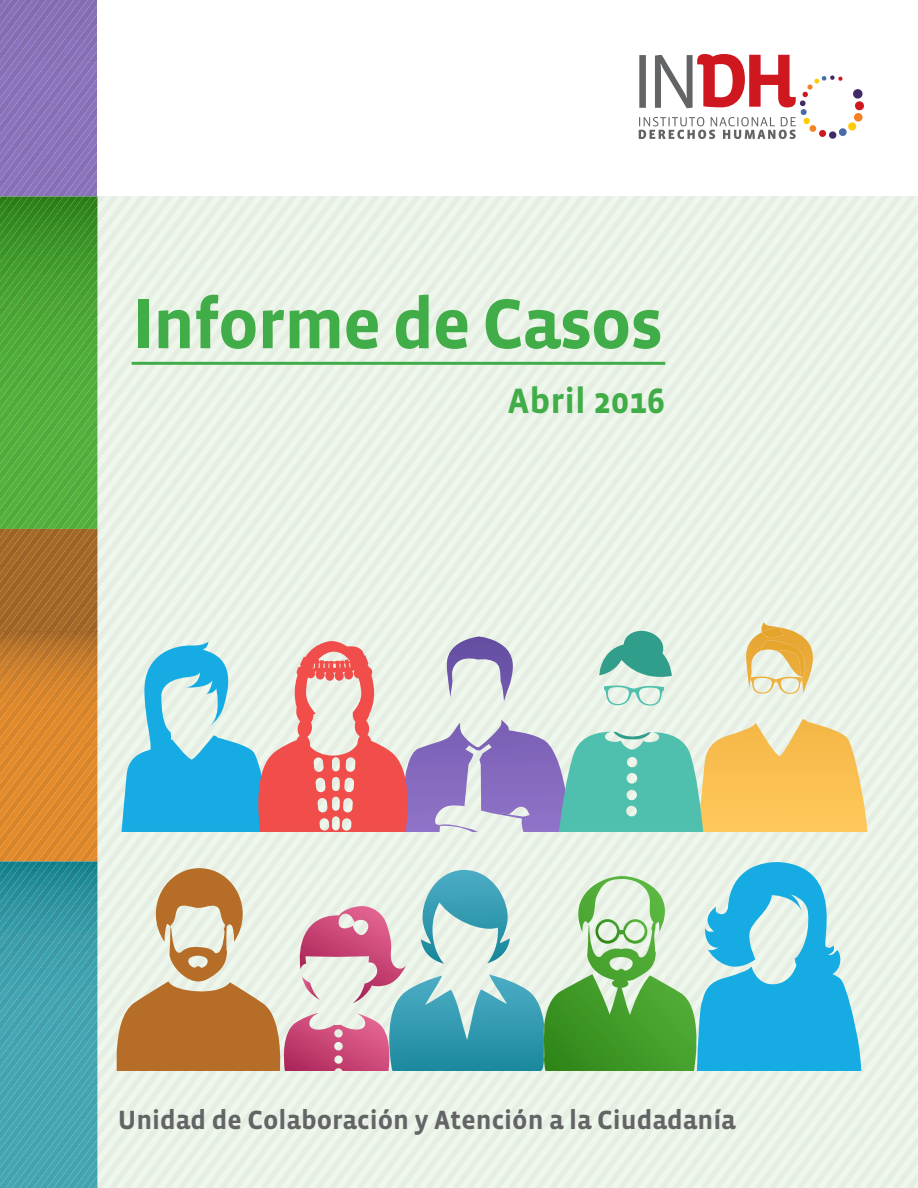
<style>
.page{position:relative;width:918px;height:1188px;background:#fff}
.page>*{position:absolute;margin:0;border:0;box-sizing:border-box;transform-origin:0 0}
.t1{font:700 72px "Vista Sans";letter-spacing:-.025em;color:#41ad49}
.t2{font:700 36px "Vista Sans";color:#41ad49}
.t3{font:700 27px "Vista Sans";color:#636466}
</style>
<div class="page">
<div style="left:448px;top:196px;width:470px;height:992px;background:#edf3ea"></div>
<div style="left:461px;top:212px;width:457px;height:976px;background:#edf3ea"></div>
<div style="left:475px;top:230px;width:443px;height:958px;background:#ecf3ea"></div>
<div style="left:489px;top:248px;width:429px;height:940px;background:#ecf2ea"></div>
<div style="left:503px;top:267px;width:415px;height:921px;background:#ecf3ea"></div>
<div style="left:516px;top:285px;width:402px;height:903px;background:#edf3ea"></div>
<div style="left:530px;top:303px;width:388px;height:885px;background:#edf3ea"></div>
<div style="left:544px;top:321px;width:374px;height:867px;background:#edf3ea"></div>
<div style="left:558px;top:340px;width:360px;height:848px;background:#edf3ea"></div>
<div style="left:571px;top:358px;width:347px;height:273px;background:#ecf2ea"></div>
<div style="left:585px;top:376px;width:333px;height:255px;background:#ecf2ea"></div>
<div style="left:599px;top:395px;width:319px;height:236px;background:#ecf3ea"></div>
<div style="left:613px;top:413px;width:305px;height:218px;background:#edf3ea"></div>
<div style="left:626px;top:431px;width:292px;height:200px;background:#edf3ea"></div>
<div style="left:640px;top:449px;width:278px;height:182px;background:#edf3ea"></div>
<div style="left:654px;top:468px;width:264px;height:163px;background:#edf3ea"></div>
<div style="left:668px;top:486px;width:250px;height:145px;background:#ecf3ea"></div>
<div style="left:681px;top:504px;width:237px;height:127px;background:#ecf2ea"></div>
<div style="left:695px;top:523px;width:223px;height:108px;background:#ecf3ea"></div>
<div style="left:709px;top:541px;width:209px;height:90px;background:#edf3ea"></div>
<div style="left:723px;top:559px;width:195px;height:72px;background:#edf3ea"></div>
<div style="left:736px;top:577px;width:182px;height:54px;background:#edf3ea"></div>
<div style="left:750px;top:596px;width:168px;height:31px;background:#edf3ea"></div>
<div style="left:764px;top:614px;width:154px;height:17px;background:#edf3ea"></div>
<img style="left:0;top:0;width:97px;height:14px">
<img style="left:0;top:14px;width:97px;height:18px">
<img style="left:0;top:32px;width:97px;height:19px">
<img style="left:0;top:51px;width:97px;height:18px">
<img style="left:0;top:69px;width:97px;height:146px">
<img style="left:15px;top:87px;width:82px;height:109px">
<img style="left:29px;top:105px;width:68px;height:91px">
<img style="left:43px;top:124px;width:54px;height:72px">
<img style="left:56px;top:142px;width:41px;height:54px">
<img style="left:70px;top:160px;width:27px;height:36px">
<img style="left:84px;top:179px;width:13px;height:17px">
<img style="left:0;top:197px;width:91px;height:18px">
<img style="left:0;top:215px;width:97px;height:18px">
<img style="left:0;top:233px;width:97px;height:19px">
<img style="left:0;top:252px;width:97px;height:18px">
<img style="left:0;top:270px;width:97px;height:18px">
<img style="left:0;top:288px;width:97px;height:19px">
<img style="left:0;top:307px;width:97px;height:18px">
<img style="left:0;top:325px;width:97px;height:18px">
<img style="left:0;top:343px;width:97px;height:18px">
<img style="left:0;top:361px;width:97px;height:19px">
<img style="left:0;top:380px;width:97px;height:18px">
<img style="left:0;top:398px;width:97px;height:128px">
<img style="left:13px;top:416px;width:84px;height:110px">
<img style="left:27px;top:435px;width:70px;height:91px">
<img style="left:40px;top:453px;width:57px;height:73px">
<img style="left:54px;top:471px;width:43px;height:55px">
<img style="left:68px;top:489px;width:29px;height:37px">
<img style="left:82px;top:508px;width:15px;height:18px">
<img style="left:9px;top:196px;width:88px;height:1px">
<svg style="left:0;top:196px;width:9px;height:12px"></svg>
<img style="left:0;top:866px;width:97px;height:7px">
<img style="left:0;top:873px;width:97px;height:19px">
<img style="left:0;top:892px;width:97px;height:18px">
<img style="left:0;top:910px;width:97px;height:18px">
<img style="left:0;top:928px;width:97px;height:19px">
<img style="left:0;top:947px;width:97px;height:18px">
<img style="left:0;top:965px;width:97px;height:18px">
<img style="left:0;top:983px;width:97px;height:19px">
<img style="left:0;top:1002px;width:97px;height:18px">
<img style="left:0;top:1020px;width:97px;height:18px">
<img style="left:0;top:1038px;width:97px;height:18px">
<img style="left:0;top:1056px;width:97px;height:132px">
<img style="left:8px;top:1075px;width:89px;height:113px">
<img style="left:21px;top:1093px;width:76px;height:95px">
<img style="left:35px;top:1111px;width:62px;height:77px">
<img style="left:49px;top:1130px;width:48px;height:58px">
<img style="left:63px;top:1148px;width:34px;height:40px">
<img style="left:76px;top:1166px;width:21px;height:22px">
<svg style="left:90px;top:1184px;width:7px;height:4px"></svg>
<svg style="left:0;top:526px;width:97px;height:340px;background:#c47e2e"></svg>
<svg style="left:639px;top:54px;width:225px;height:85px"></svg>
<hr style="left:132px;top:362px;width:533px;height:3px;background:#41ad49">
<svg style="left:117px;top:868px;width:164px;height:203px;background:#cfae85"></svg>
<img style="left:388px;top:975px;width:156px;height:96px">
<img style="left:420px;top:870px;width:90px;height:94px">
<img style="left:282px;top:1013px;width:109px;height:58px">
<img style="left:298px;top:906px;width:108px;height:97px">
<img style="left:544px;top:876px;width:15px;height:195px">
<img style="left:543px;top:1025px;width:3px;height:35px">
<img style="left:445px;top:636px;width:69px;height:65px">
<img style="left:412px;top:719px;width:147px;height:113px">
<img style="left:440px;top:824px;width:38px;height:8px">
<img style="left:502px;top:813px;width:24px;height:6px">
<img style="left:744px;top:627px;width:71px;height:4px">
<img style="left:760px;top:622px;width:19px;height:9px">
<img style="left:762px;top:627px;width:22px;height:4px">
<svg style="left:559px;top:631px;width:359px;height:557px;background:#bcdcc7"></svg>
<svg style="left:121px;top:641px;width:291px;height:191px;background:#b1b4bd"></svg>
<h1 class="t1" style="left:132px;top:287px;width:533px">Informe de Casos</h1>
<h2 class="t2" style="left:508px;top:382px;width:159px">Abril 2016</h2>
<p class="t3" style="left:118px;top:1106px;width:620px">Unidad de Colaboración y Atención a la Ciudadanía</p>
</div>
